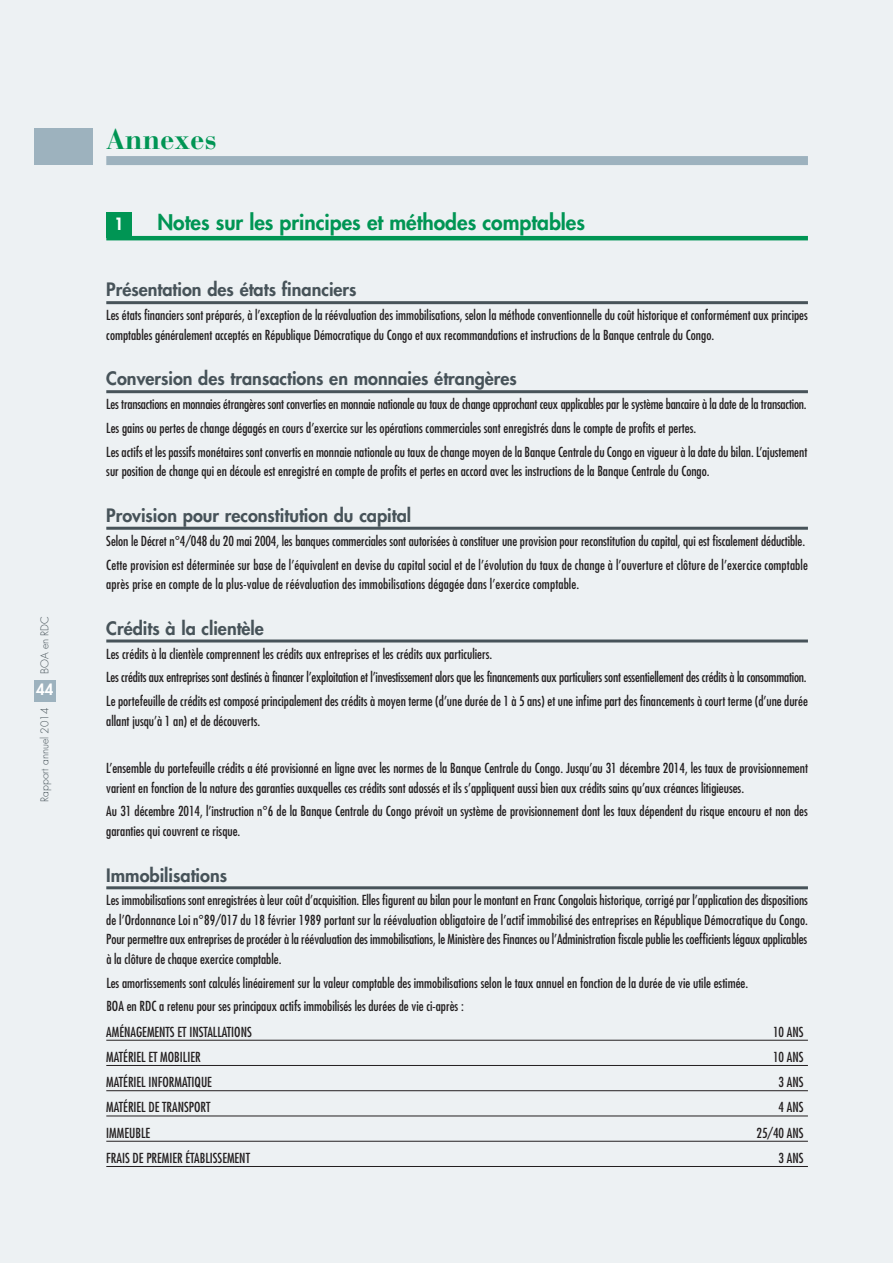
<style>
.page{position:relative;width:893px;height:1263px;background:#edf1f3}
.page>*{position:absolute;margin:0;border:0;box-sizing:border-box;transform-origin:0 0}
.t1{font:700 28.5px "Bauer Bodoni";color:#009554}
.t2{font:800 21px "Futura";color:#009554}
.t3{font:800 18px "Futura";color:#475359}
.t4{font:800 16.5px "Futura";color:#fff}
.t5{font:800 15px "Futura";color:#fff}
.t6{font:condensed 13.5px/19.5px "Futura";color:#231f20}
.t7{font:300 10.5px "Futura";color:#475359}
</style>
<div class="page">
<div style="left:34px;top:680px;width:22px;height:22px;background:#9db2be"></div>
<div style="left:106px;top:156px;width:702px;height:9px;background:#9db2be"></div>
<hr style="left:106px;top:236px;width:702px;height:4px;background:#009554">
<hr style="left:106px;top:301px;width:702px;height:3px;background:#475359">
<hr style="left:106px;top:390px;width:702px;height:3px;background:#475359">
<hr style="left:106px;top:527px;width:702px;height:3px;background:#475359">
<hr style="left:106px;top:639px;width:702px;height:3px;background:#475359">
<hr style="left:106px;top:886px;width:702px;height:3px;background:#475359">
<hr style="left:106px;top:1040px;width:702px;height:1px;background:#231f20">
<hr style="left:106px;top:1065px;width:702px;height:1px;background:#231f20">
<hr style="left:106px;top:1090px;width:702px;height:1px;background:#231f20">
<hr style="left:106px;top:1116px;width:702px;height:1px;background:#231f20">
<hr style="left:106px;top:1141px;width:702px;height:1px;background:#231f20">
<hr style="left:106px;top:1166px;width:702px;height:1px;background:#231f20">
<div style="left:106px;top:213px;width:26px;height:25px;background:#009554"></div>
<div style="left:34px;top:128px;width:58px;height:37px;background:#9db2be"></div>
<p class="t7" style="left:40px;top:674px;width:59px;rotate:-90deg">BOA en RDC</p>
<p class="t7" style="left:40px;top:802px;width:95px;rotate:-90deg">Rapport annuel 2014</p>
<p class="t5" style="left:36px;top:683px;width:19px">44</p>
<h1 class="t1" style="left:106px;top:128px;width:112px">Annexes</h1>
<p class="t4" style="left:114px;top:216px;width:11px">1</p>
<h2 class="t2" style="left:157px;top:213px;width:429px">Notes sur les principes et méthodes comptables</h2>
<h3 class="t3" style="left:106px;top:281px;width:252px">Présentation des états financiers</h3>
<p class="t6" style="left:106px;top:306px;width:703px">Les états financiers sont préparés, à l’exception de la réévaluation des immobilisations, selon la méthode conventionnelle du coût historique et conformément aux principes comptables généralement acceptés en République Démocratique du Congo et aux recommandations et instructions de la Banque centrale du Congo.</p>
<h3 class="t3" style="left:106px;top:370px;width:412px">Conversion des transactions en monnaies étrangères</h3>
<p class="t6" style="left:106px;top:393px;width:702px;line-height:23.7px">Les transactions en monnaies étrangères sont converties en monnaie nationale au taux de change approchant ceux applicables par le système bancaire à la date de la transaction.<br>Les gains ou pertes de change dégagés en cours d’exercice sur les opérations commerciales sont enregistrés dans le compte de profits et pertes.<br>Les actifs et les passifs monétaires sont convertis en monnaie nationale au taux de change moyen de la Banque Centrale du Congo en vigueur à la date du bilan. L’ajustement</p>
<p class="t6" style="left:106px;top:462px;width:605px">sur position de change qui en découle est enregistré en compte de profits et pertes en accord avec les instructions de la Banque Centrale du Congo.</p>
<h3 class="t3" style="left:106px;top:507px;width:306px">Provision pour reconstitution du capital</h3>
<p class="t6" style="left:106px;top:530px;width:703px;line-height:23.7px">Selon le Décret n°4/048 du 20 mai 2004, les banques commerciales sont autorisées à constituer une provision pour reconstitution du capital, qui est fiscalement déductible.<br>Cette provision est déterminée sur base de l’équivalent en devise du capital social et de l’évolution du taux de change à l’ouverture et clôture de l’exercice comptable</p>
<p class="t6" style="left:106px;top:575px;width:474px">après prise en compte de la plus-value de réévaluation des immobilisations dégagée dans l’exercice comptable.</p>
<h3 class="t3" style="left:106px;top:619px;width:159px">Crédits à la clientèle</h3>
<p class="t6" style="left:106px;top:642px;width:703px;line-height:23.7px">Les crédits à la clientèle comprennent les crédits aux entreprises et les crédits aux particuliers.<br>Les crédits aux entreprises sont destinés à financer l’exploitation et l’investissement alors que les financements aux particuliers sont essentiellement des crédits à la consommation.<br>Le portefeuille de crédits est composé principalement des crédits à moyen terme (d’une durée de 1 à 5 ans) et une infime part des financements à court terme (d’une durée</p>
<p class="t6" style="left:106px;top:711px;width:155px">allant jusqu’à 1 an) et de découverts.</p>
<p class="t6" style="left:106px;top:759px;width:703px">L’ensemble du portefeuille crédits a été provisionné en ligne avec les normes de la Banque Centrale du Congo. Jusqu’au 31 décembre 2014, les taux de provisionnement varient en fonction de la nature des garanties auxquelles ces crédits sont adossés et ils s’appliquent aussi bien aux crédits sains qu’aux créances litigieuses.</p>
<p class="t6" style="left:106px;top:802px;width:703px">Au 31 décembre 2014, l’instruction n°6 de la Banque Centrale du Congo prévoit un système de provisionnement dont les taux dépendent du risque encouru et non des garanties qui couvrent ce risque.</p>
<h3 class="t3" style="left:106px;top:866px;width:122px">Immobilisations</h3>
<p class="t6" style="left:106px;top:891px;width:703px;text-align:justify">Les immobilisations sont enregistrées à leur coût d’acquisition. Elles figurent au bilan pour le montant en Franc Congolais historique, corrigé par l’application des dispositions de l’Ordonnance Loi n°89/017 du 18 février 1989 portant sur la réévaluation obligatoire de l’actif immobilisé des entreprises en République Démocratique du Congo.<br>Pour permettre aux entreprises de procéder à la réévaluation des immobilisations, le Ministère des Finances ou l’Administration fiscale publie les coefficients légaux applicables à la clôture de chaque exercice comptable.</p>
<p class="t6" style="left:106px;top:971px;width:643px;line-height:23.7px">Les amortissements sont calculés linéairement sur la valeur comptable des immobilisations selon le taux annuel en fonction de la durée de vie utile estimée.<br>BOA en RDC a retenu pour ses principaux actifs immobilisés les durées de vie ci-après :</p>
<p class="t6" style="left:106px;top:1023px;width:147px">AMÉNAGEMENTS ET INSTALLATIONS</p>
<p class="t6" style="left:773px;top:1023px;width:32px">10 ANS</p>
<p class="t6" style="left:106px;top:1048px;width:96px">MATÉRIEL ET MOBILIER</p>
<p class="t6" style="left:773px;top:1048px;width:32px">10 ANS</p>
<p class="t6" style="left:106px;top:1073px;width:107px">MATÉRIEL INFORMATIQUE</p>
<p class="t6" style="left:779px;top:1073px;width:27px">3 ANS</p>
<p class="t6" style="left:106px;top:1098px;width:106px">MATÉRIEL DE TRANSPORT</p>
<p class="t6" style="left:779px;top:1098px;width:27px">4 ANS</p>
<p class="t6" style="left:106px;top:1124px;width:45px">IMMEUBLE</p>
<p class="t6" style="left:756px;top:1124px;width:49px">25/40 ANS</p>
<p class="t6" style="left:106px;top:1149px;width:145px">FRAIS DE PREMIER ÉTABLISSEMENT</p>
<p class="t6" style="left:779px;top:1149px;width:27px">3 ANS</p>
</div>
